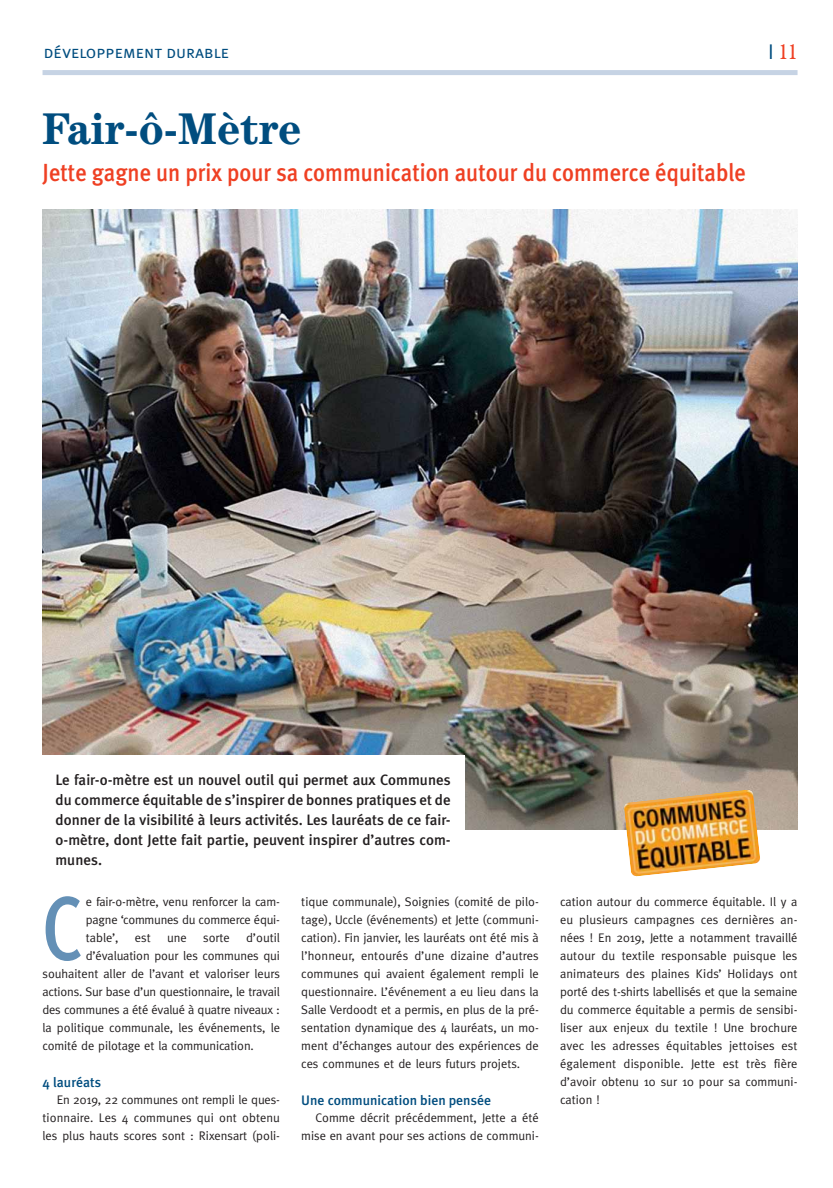
<style>
.page{position:relative;width:833px;height:1188px;background:#fff}
.page>*{position:absolute;margin:0;border:0;box-sizing:border-box;transform-origin:0 0}
.t1{font:500 90.38px "Meta Plus";color:#6490b6;scale:.8 1}
.t2{font:700 44.62px "Century IT Cby BT";color:#004d7f;scale:.95 1}
.t3{font:500 24.75px "Meta Plus";color:#ef4023;scale:.91 1}
.t4{font:condensed 21.25px "Century IT Cby BT";color:#ef4023}
.t5{font:17.5px "Meta Plus Normal Caps";color:#004d7f}
.t6{font:500 15px/20px "Meta Plus";color:#231f20;text-align:justify}
.t7{font:500 13.75px "Meta Plus";color:#004d7f}
.t8{font:12.5px/18px "Meta";color:#231f20;text-align:justify}
.s1{font-family:"Meta";font-stretch:normal;color:#004d7f}
</style>
<div class="page">
<div style="left:43px;top:70px;width:754px;height:5px;background:#c6d3e4"></div>
<img style="left:43px;top:210px;width:754px;height:619px">
<div style="left:41px;top:755px;width:424px;height:130px;background:#fff"></div>
<img style="left:624px;top:789px;width:136px;height:87px">
<h3 class="t5" style="left:44px;top:41px;width:187px">développement durable</h3>
<h3 class="t4" style="left:768px;top:38px;width:31px"><span class="s1">I</span> 11</h3>
<h2 class="t2" style="left:43px;top:112px;width:274px">Fair-ô-Mètre</h2>
<h3 class="t3" style="left:43px;top:160px;width:774px">Jette gagne un prix pour sa communication autour du commerce équitable</h3>
<p class="t6" style="left:55px;top:770px;width:397px">Le fair-o-mètre est un nouvel outil qui permet aux Communes du commerce équitable de s’inspirer de bonnes pratiques et de donner de la visibilité à leurs activités. Les lauréats de ce fair&shy;o-mètre, dont Jette fait partie, peuvent inspirer d’autres com&shy;munes.</p>
<h1 class="t1" style="left:42px;top:884px;width:51px">C</h1>
<p class="t8" style="left:86px;top:893px;width:195px">e fair-o-mètre, venu renforcer la cam&shy;pagne ‘communes du commerce équi&shy;table’,</p>
<p class="t8" style="left:135px;top:929px;width:17px">est</p>
<p class="t8" style="left:167px;top:929px;width:21px">une</p>
<p class="t8" style="left:203px;top:929px;width:28px">sorte</p>
<p class="t8" style="left:246px;top:929px;width:35px">d’outil</p>
<p class="t8" style="left:86px;top:947px;width:196px">d’évaluation pour les communes qui</p>
<p class="t8" style="left:43px;top:965px;width:239px">souhaitent aller de l’avant et valoriser leurs</p>
<p class="t8" style="left:43px;top:983px;width:239px">actions. Sur base d’un questionnaire, le travail</p>
<p class="t8" style="left:43px;top:1001px;width:239px">des communes a été évalué à quatre niveaux :</p>
<p class="t8" style="left:43px;top:1019px;width:239px">la politique communale, les événements, le</p>
<p class="t8" style="left:43px;top:1037px;width:213px">comité de pilotage et la communication.</p>
<p class="t7" style="left:43px;top:1075px;width:60px">4 lauréats</p>
<p class="t8" style="left:43px;top:1091px;width:239px;text-indent:14px">En 2019, 22 communes ont rempli le ques&shy;tionnaire. Les 4 communes qui ont obtenu les plus hauts scores sont : Rixensart (poli-</p>
<p class="t8" style="left:301px;top:893px;width:239px">tique communale), Soignies (comité de pilo&shy;tage), Uccle (événements) et Jette (communi&shy;cation). Fin janvier, les lauréats ont été mis à l’honneur, entourés d’une dizaine d’autres communes qui avaient également rempli le questionnaire. L’événement a eu lieu dans la Salle Verdoodt et a permis, en plus de la pré&shy;sentation dynamique des 4 lauréats, un mo&shy;ment d’échanges autour des expériences de ces communes et de leurs futurs projets.</p>
<p class="t7" style="left:301px;top:1093px;width:191px">Une communication bien pensée</p>
<p class="t8" style="left:301px;top:1109px;width:239px;text-align:right">Comme décrit précédemment, Jette a été mise en avant pour ses actions de communi-</p>
<p class="t8" style="left:560px;top:893px;width:239px">cation autour du commerce équitable. Il y a eu plusieurs campagnes ces dernières an&shy;nées ! En 2019, Jette a notamment travaillé autour du textile responsable puisque les animateurs des plaines Kids’ Holidays ont porté des t-shirts labellisés et que la semaine du commerce équitable a permis de sensibi&shy;liser aux enjeux du textile ! Une brochure avec les adresses équitables jettoises est également disponible. Jette est très fière d’avoir obtenu 10 sur 10 pour sa communi&shy;cation !</p>
</div>
